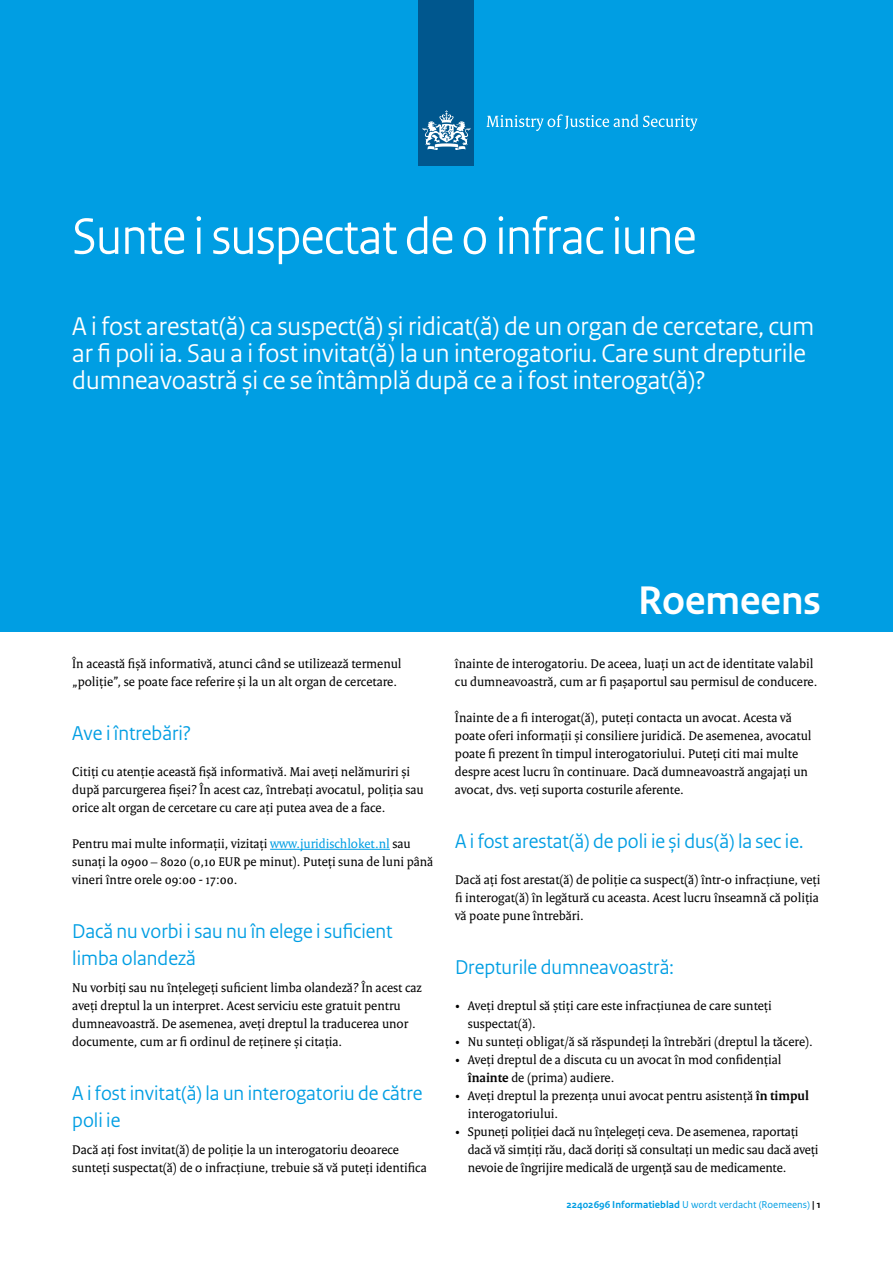
<style>
.page{position:relative;width:893px;height:1263px;background:#fff}
.page>*{position:absolute;margin:0;border:0;box-sizing:border-box;transform-origin:0 0}
.t1{font:54px "Rijksoverheid Sans Heading";letter-spacing:-.01em;color:#fff;scale:.95 1}
.t2{font:700 42px "Rijksoverheid Sans Heading";color:#fff}
.t3{font:27px/27px "Rijksoverheid Sans Heading";color:#fff}
.t4{font:21px/27px "Rijksoverheid Sans Heading";color:#009ee3}
.t5{font:13.5px/18px "Rijksoverheid Serif";color:#000}
.t6{font:10.5px "Rijksoverheid Sans Text";color:#009ee3}
.s1{color:#009ee3}
.s2{font-weight:700}
.s3{font-weight:700;color:#000}
</style>
<div class="page">
<div style="left:0;top:0;width:893px;height:631px;background:#009ee3"></div>
<div style="left:419px;top:0;width:55px;height:166px;background:#00578e"></div>
<svg style="left:423px;top:110px;width:47px;height:40px"></svg>
<svg style="left:486px;top:114px;width:211px;height:17px"></svg>
<hr style="left:270px;top:849px;width:120px;height:1px;background:#009ee3">
<h1 class="t1" style="left:72px;top:205px;width:658px">Sunteți suspectat de o infracțiune</h1>
<h3 class="t3" style="left:72px;top:313px;width:743px">Ați fost arestat(ă) ca suspect(ă) și ridicat(ă) de un organ de cercetare, cum ar fi poliția. Sau ați fost invitat(ă) la un interogatoriu. Care sunt drepturile dumneavoastră și ce se întâmplă după ce ați fost interogat(ă)?</h3>
<p class="t5" style="left:72px;top:654px;width:331px">În această fișă informativă, atunci când se utilizează termenul „poliție”, se poate face referire și la un alt organ de cercetare.</p>
<h3 class="t4" style="left:72px;top:720px;width:120px">Aveți întrebări?</h3>
<p class="t5" style="left:72px;top:762px;width:353px">Citiți cu atenție această fișă informativă. Mai aveți nelămuriri și după parcurgerea fișei? În acest caz, întrebați avocatul, poliția sau orice alt organ de cercetare cu care ați putea avea de a face.</p>
<p class="t5" style="left:72px;top:834px;width:363px">Pentru mai multe informații, vizitați <span class="s1">www.juridischloket.nl</span> sau sunați la 0900 – 8020 (0,10 EUR pe minut). Puteți suna de luni până vineri între orele 09:00 - 17:00.</p>
<h3 class="t4" style="left:72px;top:918px;width:322px">Dacă nu vorbiți sau nu înțelegeți suficient limba olandeză</h3>
<p class="t5" style="left:72px;top:978px;width:351px">Nu vorbiți sau nu înțelegeți suficient limba olandeză? În acest caz aveți dreptul la un interpret. Acest serviciu este gratuit pentru dumneavoastră. De asemenea, aveți dreptul la traducerea unor documente, cum ar fi ordinul de reținere și citația.</p>
<h3 class="t4" style="left:72px;top:1080px;width:352px">Ați fost invitat(ă) la un interogatoriu de către poliție</h3>
<p class="t5" style="left:72px;top:1140px;width:356px">Dacă ați fost invitat(ă) de poliție la un interogatoriu deoarece sunteți suspectat(ă) de o infracțiune, trebuie să vă puteți identifica</p>
<h2 class="t2" style="left:638px;top:577px;width:184px">Roemeens</h2>
<p class="t5" style="left:455px;top:654px;width:364px">înainte de interogatoriu. De aceea, luați un act de identitate valabil cu dumneavoastră, cum ar fi pașaportul sau permisul de conducere.</p>
<p class="t5" style="left:455px;top:708px;width:358px">Înainte de a fi interogat(ă), puteți contacta un avocat. Acesta vă poate oferi informații și consiliere juridică. De asemenea, avocatul poate fi prezent în timpul interogatoriului. Puteți citi mai multe despre acest lucru în continuare. Dacă dumneavoastră angajați un avocat, dvs. veți suporta costurile aferente.</p>
<h3 class="t4" style="left:455px;top:828px;width:350px">Ați fost arestat(ă) de poliție și dus(ă) la secție.</h3>
<p class="t5" style="left:455px;top:870px;width:367px;text-align:justify">Dacă ați fost arestat(ă) de poliție ca suspect(ă) într-o infracțiune, veți fi interogat(ă) în legătură cu aceasta. Acest lucru înseamnă că poliția vă poate pune întrebări.</p>
<h3 class="t4" style="left:455px;top:954px;width:220px">Drepturile dumneavoastră:</h3>
<p class="t5" style="left:468px;top:996px;width:306px;text-indent:-13px">• Aveți dreptul să știți care este infracțiunea de care sunteți suspectat(ă).</p>
<p class="t5" style="left:455px;top:1032px;width:359px">• Nu sunteți obligat/ă să răspundeți la întrebări (dreptul la tăcere).</p>
<p class="t5" style="left:468px;top:1050px;width:315px;text-indent:-13px">• Aveți dreptul de a discuta cu un avocat în mod confidențial <span class="s2">înainte</span> de (prima) audiere.</p>
<p class="t5" style="left:468px;top:1086px;width:343px;text-indent:-13px">• Aveți dreptul la prezența unui avocat pentru asistență <span class="s2">în timpul </span>interogatoriului.</p>
<p class="t5" style="left:468px;top:1122px;width:352px;text-indent:-13px">• Spuneți poliției dacă nu înțelegeți ceva. De asemenea, raportați dacă vă simțiți rău, dacă doriți să consultați un medic sau dacă aveți nevoie de îngrijire medicală de urgență sau de medicamente.</p>
<p class="t6" style="left:567px;top:1198px;width:256px"><span class="s2">22402696 Informatieblad</span> U wordt verdacht (Roemeens) <span class="s3">| 1</span></p>
</div>
